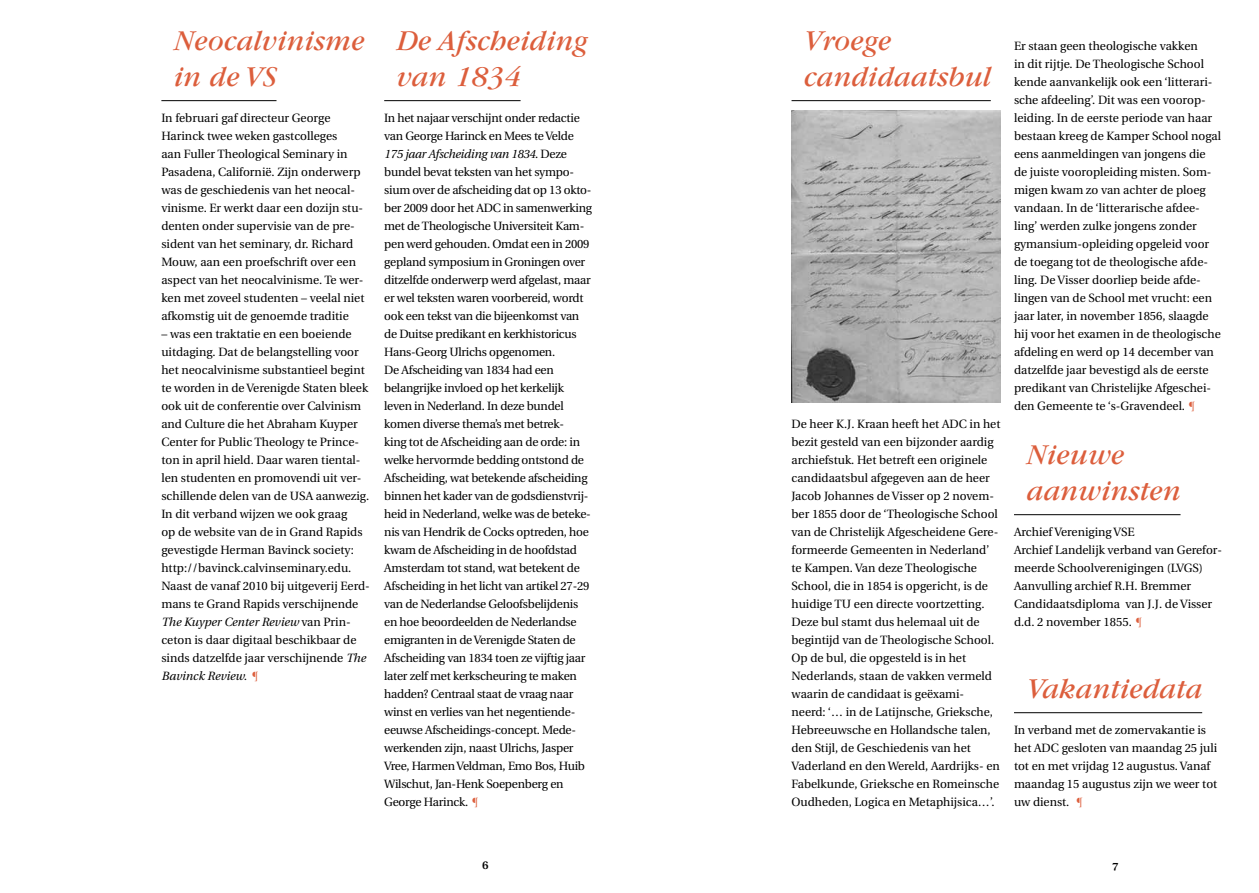
<style>
.page{position:relative;width:1259px;height:893px;background:#fff}
.page>*{position:absolute;margin:0;border:0;box-sizing:border-box;transform-origin:0 0}
.t1{font:italic 30px/36px "Garamond";letter-spacing:.01em;color:#dc5e3c;scale:.96 1}
.t2{font:12px/18px "Utopia";color:#000}
.t3{font:12px/18px "Utopia";letter-spacing:-.02em;color:#000}
.t4{font:12px "Utopia";color:#dc5e3c}
.s1{font-style:italic}
.s2{color:#dc5e3c}
</style>
<div class="page">
<hr style="left:161px;top:100px;width:115px;height:1px;background:#000">
<hr style="left:384px;top:100px;width:136px;height:1px;background:#000">
<hr style="left:791px;top:100px;width:199px;height:1px;background:#000">
<hr style="left:1014px;top:514px;width:166px;height:1px;background:#000">
<hr style="left:1014px;top:712px;width:188px;height:1px;background:#000">
<img style="left:791px;top:111px;width:209px;height:291px">
<h1 class="t1" style="left:174px;top:23px;width:200px">Neocalvinisme in de VS</h1>
<p class="t2" style="left:161px;top:109px;width:204px">In februari gaf directeur George Harinck twee weken gastcolleges<br>aan Fuller Theological Seminary in Pasadena, Californië. Zijn onderwerp was de geschiedenis van het neocal&shy;vinisme. Er werkt daar een dozijn stu&shy;denten onder supervisie van de pre&shy;sident van het seminary, dr. Richard Mouw, aan een proefschrift over een aspect van het neocalvinisme. Te wer&shy;ken met zoveel studenten – veelal niet afkomstig uit de genoemde traditie</p>
<p class="t2" style="left:161px;top:325px;width:210px">– was een traktatie en een boeiende uitdaging. Dat de belangstelling voor het neocalvinisme substantieel begint te worden in de Verenigde Staten bleek ook uit de conferentie over Calvinism and Culture die het Abraham Kuyper Center for Public Theology te Prince&shy;ton in april hield. Daar waren tiental&shy;len studenten en promovendi uit ver&shy;schillende delen van de USA aanwezig.<br>In dit verband wijzen we ook graag<br>op de website van de in Grand Rapids gevestigde Herman Bavinck society: http://bavinck.calvinseminary.edu.<br>Naast de vanaf 2010 bij uitgeverij Eerd&shy;mans te Grand Rapids verschijnende <span class="s1">The Kuyper Center Review</span> van Prin&shy;ceton is daar digitaal beschikbaar de sinds datzelfde jaar verschijnende <span class="s1">The Bavinck Review.</span> <span class="s2">¶</span></p>
<h1 class="t1" style="left:397px;top:23px;width:201px">De Afscheiding van 1834</h1>
<p class="t3" style="left:384px;top:109px;width:209px">In het najaar verschijnt onder redactie van George Harinck en Mees te Velde <span class="s1">175 jaar Afscheiding van 1834</span>. Deze bundel bevat teksten van het sympo&shy;sium over de afscheiding dat op 13 okto&shy;ber 2009 door het ADC in samenwerking met de Theologische Universiteit Kam&shy;pen werd gehouden. Omdat een in 2009 gepland symposium in Groningen over ditzelfde onderwerp werd afgelast, maar er wel teksten waren voorbereid, wordt ook een tekst van die bijeenkomst van de Duitse predikant en kerkhistoricus Hans-Georg Ulrichs opgenomen.<br>De Afscheiding van 1834 had een belangrijke invloed op het kerkelijk leven in Nederland. In deze bundel komen diverse thema’s met betrek-<br>king tot de Afscheiding aan de orde: in welke hervormde bedding ontstond de Afscheiding, wat betekende afscheiding binnen het kader van de godsdienstvrij&shy;heid in Nederland, welke was de beteke&shy;nis van Hendrik de Cocks optreden, hoe kwam de Afscheiding in de hoofdstad Amsterdam tot stand, wat betekent de Afscheiding in het licht van artikel 27-29 van de Nederlandse Geloofsbelijdenis en hoe beoordeelden de Nederlandse emigranten in de Verenigde Staten de Afscheiding van 1834 toen ze vijftig jaar later zelf met kerkscheuring te maken hadden? Centraal staat de vraag naar winst en verlies van het negentiende&shy;eeuwse Afscheidings-concept. Mede&shy;werkenden zijn, naast Ulrichs, Jasper Vree, Harmen Veldman, Emo Bos, Huib Wilschut, Jan-Henk Soepenberg en George Harinck. <span class="s2">¶</span></p>
<h1 class="t1" style="left:804px;top:23px;width:196px">Vroege candidaatsbul</h1>
<p class="t2" style="left:791px;top:415px;width:210px">De heer K.J. Kraan heeft het ADC in het bezit gesteld van een bijzonder aardig archiefstuk. Het betreft een originele candidaatsbul afgegeven aan de heer Jacob Johannes de Visser op 2 novem&shy;ber 1855 door de ‘Theologische School van de Christelijk Afgescheidene Gere&shy;formeerde Gemeenten in Nederland’ te Kampen. Van deze Theologische School, die in 1854 is opgericht, is de huidige TU een directe voortzetting.<br>Deze bul stamt dus helemaal uit de begintijd van de Theologische School.<br>Op de bul, die opgesteld is in het Nederlands, staan de vakken vermeld waarin de candidaat is geëxami&shy;neerd: ‘… in de Latijnsche, Grieksche, Hebreeuwsche en Hollandsche talen, den Stijl, de Geschiedenis van het Vaderland en den Wereld, Aardrijks- en Fabelkunde, Grieksche en Romeinsche Oudheden, Logica en Metaphijsica…’.</p>
<p class="t2" style="left:1014px;top:37px;width:209px">Er staan geen theologische vakken<br>in dit rijtje. De Theologische School kende aanvankelijk ook een ‘litterari&shy;sche afdeeling’. Dit was een voorop&shy;leiding. In de eerste periode van haar bestaan kreeg de Kamper School nogal eens aanmeldingen van jongens die de juiste vooropleiding misten. Som&shy;migen kwam zo van achter de ploeg vandaan. In de ‘litterarische afdee&shy;ling’ werden zulke jongens zonder gymansium-opleiding opgeleid voor de toegang tot de theologische afde&shy;ling. De Visser doorliep beide afde&shy;lingen van de School met vrucht: een jaar later, in november 1856, slaagde hij voor het examen in de theologische afdeling en werd op 14 december van datzelfde jaar bevestigd als de eerste predikant van Christelijke Afgeschei&shy;den Gemeente te ‘s-Gravendeel. <span class="s2">¶</span></p>
<h1 class="t1" style="left:1026px;top:437px;width:162px">Nieuwe aanwinsten</h1>
<p class="t2" style="left:1014px;top:523px;width:209px">Archief Vereniging VSE<br>Archief Landelijk verband van Gerefor&shy;meerde Schoolverenigingen (LVGS)<br>Aanvulling archief R.H. Bremmer<br>Candidaatsdiploma van J.J. de Visser d.d. 2 november 1855. <span class="s2">¶</span></p>
<h1 class="t1" style="left:1026px;top:671px;width:184px">Vakantiedata</h1>
<p class="t2" style="left:1014px;top:721px;width:205px">In verband met de zomervakantie is het ADC gesloten van maandag 25 juli tot en met vrijdag 12 augustus. Vanaf maandag 15 augustus zijn we weer tot uw dienst.</p>
<p class="t4" style="left:1076px;top:796px;width:8px">¶</p>
</div>
